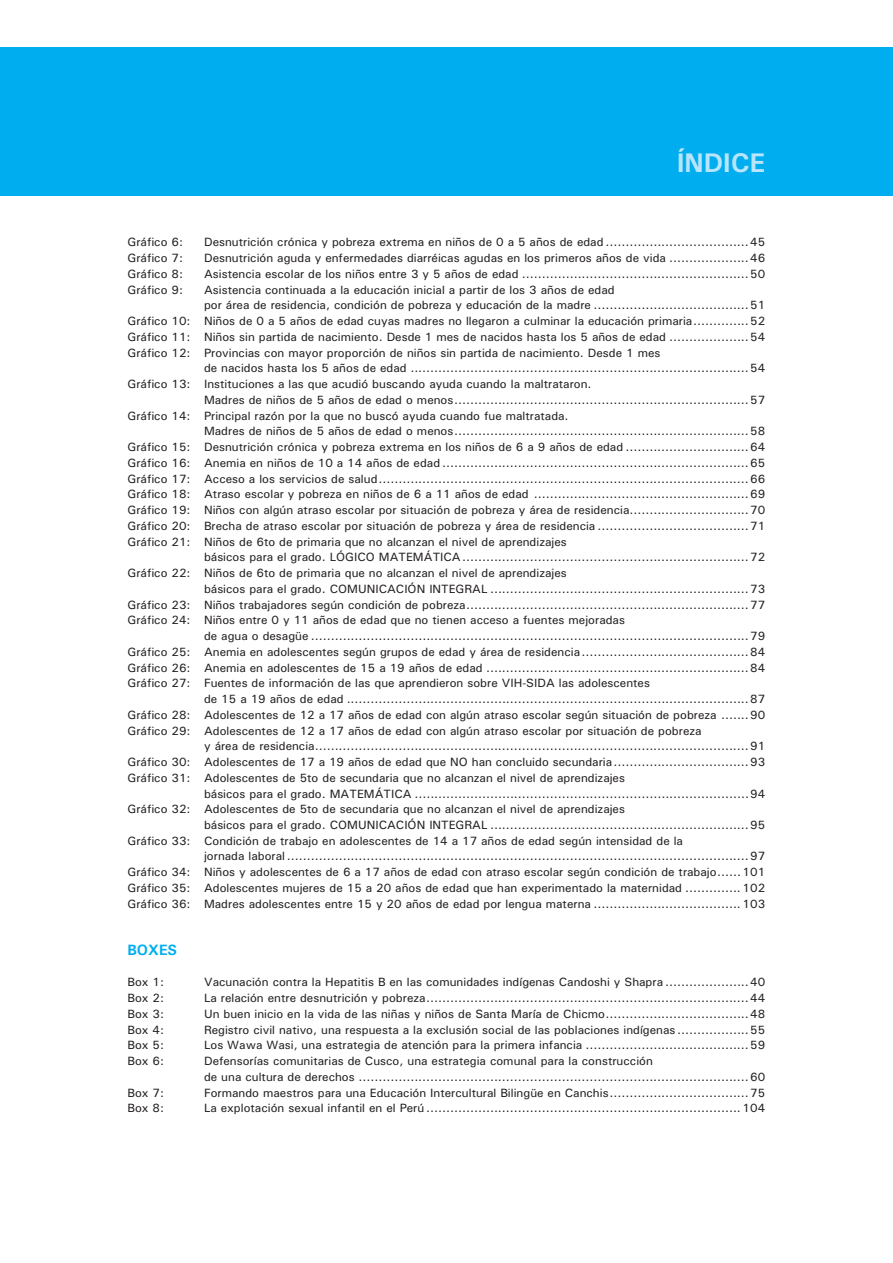
<style>
.page{position:relative;width:893px;height:1263px;background:#fff}
.page>*{position:absolute;margin:0;border:0;box-sizing:border-box;transform-origin:0 0}
.t1{font:700 27px "Univers";color:#b9e5fb}
.t2{font:700 15px "Univers";color:#00aeef}
.t3{font:500 12px/15.8px "Univers";color:#231f20}
</style>
<div class="page">
<div style="left:0;top:47px;width:893px;height:149px;background:#00aeef"></div>
<h1 class="t1" style="left:677px;top:152px;width:90px">ÍNDICE</h1>
<p class="t3" style="left:128px;top:236px;width:57px">Gráfico 6:</p>
<p class="t3" style="left:204px;top:236px;width:563px">Desnutrición crónica y pobreza extrema en niños de 0 a 5 años de edad ....................................45</p>
<p class="t3" style="left:128px;top:251px;width:57px">Gráfico 7:</p>
<p class="t3" style="left:204px;top:251px;width:563px">Desnutrición aguda y enfermedades diarréicas agudas en los primeros años de vida ....................46</p>
<p class="t3" style="left:128px;top:267px;width:57px">Gráfico 8:</p>
<p class="t3" style="left:204px;top:267px;width:563px">Asistencia escolar de los niños entre 3 y 5 años de edad .........................................................50</p>
<p class="t3" style="left:128px;top:283px;width:57px">Gráfico 9:</p>
<p class="t3" style="left:204px;top:283px;width:412px">Asistencia continuada a la educación inicial a partir de los 3 años de edad</p>
<p class="t3" style="left:204px;top:299px;width:563px">por área de residencia, condición de pobreza y educación de la madre .......................................51</p>
<p class="t3" style="left:128px;top:314px;width:639px">Gráfico 10: Niños de 0 a 5 años de edad cuyas madres no llegaron a culminar la educación primaria ..............52</p>
<p class="t3" style="left:128px;top:330px;width:639px">Gráfico 11: Niños sin partida de nacimiento. Desde 1 mes de nacidos hasta los 5 años de edad ....................54</p>
<p class="t3" style="left:128px;top:346px;width:534px">Gráfico 12: Provincias con mayor proporción de niños sin partida de nacimiento. Desde 1 mes</p>
<p class="t3" style="left:204px;top:362px;width:563px">de nacidos hasta los 5 años de edad .....................................................................................54</p>
<p class="t3" style="left:128px;top:377px;width:465px">Gráfico 13: Instituciones a las que acudió buscando ayuda cuando la maltrataron.</p>
<p class="t3" style="left:204px;top:393px;width:563px">Madres de niños de 5 años de edad o menos ..........................................................................57</p>
<p class="t3" style="left:128px;top:409px;width:442px">Gráfico 14: Principal razón por la que no buscó ayuda cuando fue maltratada.</p>
<p class="t3" style="left:204px;top:425px;width:563px">Madres de niños de 5 años de edad o menos ..........................................................................58</p>
<p class="t3" style="left:128px;top:440px;width:639px">Gráfico 15: Desnutrición crónica y pobreza extrema en los niños de 6 a 9 años de edad ...............................64</p>
<p class="t3" style="left:128px;top:456px;width:639px">Gráfico 16: Anemia en niños de 10 a 14 años de edad .............................................................................65</p>
<p class="t3" style="left:128px;top:472px;width:639px">Gráfico 17: Acceso a los servicios de salud .............................................................................................66</p>
<p class="t3" style="left:128px;top:488px;width:639px">Gráfico 18: Atraso escolar y pobreza en niños de 6 a 11 años de edad ......................................................69</p>
<p class="t3" style="left:128px;top:503px;width:639px">Gráfico 19: Niños con algún atraso escolar por situación de pobreza y área de residencia ..............................70</p>
<p class="t3" style="left:128px;top:519px;width:639px">Gráfico 20: Brecha de atraso escolar por situación de pobreza y área de residencia ......................................71</p>
<p class="t3" style="left:128px;top:535px;width:441px">Gráfico 21: Niños de 6to de primaria que no alcanzan el nivel de aprendizajes</p>
<p class="t3" style="left:204px;top:551px;width:563px">básicos para el grado. LÓGICO MATEMÁTICA ........................................................................72</p>
<p class="t3" style="left:128px;top:566px;width:441px">Gráfico 22: Niños de 6to de primaria que no alcanzan el nivel de aprendizajes</p>
<p class="t3" style="left:204px;top:582px;width:563px">básicos para el grado. COMUNICACIÓN INTEGRAL .................................................................73</p>
<p class="t3" style="left:128px;top:598px;width:639px">Gráfico 23: Niños trabajadores según condición de pobreza .......................................................................77</p>
<p class="t3" style="left:128px;top:613px;width:499px">Gráfico 24: Niños entre 0 y 11 años de edad que no tienen acceso a fuentes mejoradas</p>
<p class="t3" style="left:204px;top:629px;width:563px">de agua o desagüe ..............................................................................................................79</p>
<p class="t3" style="left:128px;top:645px;width:639px">Gráfico 25: Anemia en adolescentes según grupos de edad y área de residencia ..........................................84</p>
<p class="t3" style="left:128px;top:661px;width:639px">Gráfico 26: Anemia en adolescentes de 15 a 19 años de edad ..................................................................84</p>
<p class="t3" style="left:128px;top:676px;width:524px">Gráfico 27: Fuentes de información de las que aprendieron sobre VIH-SIDA las adolescentes</p>
<p class="t3" style="left:204px;top:692px;width:563px">de 15 a 19 años de edad .....................................................................................................87</p>
<p class="t3" style="left:128px;top:708px;width:639px">Gráfico 28: Adolescentes de 12 a 17 años de edad con algún atraso escolar según situación de pobreza .......90</p>
<p class="t3" style="left:128px;top:724px;width:575px">Gráfico 29: Adolescentes de 12 a 17 años de edad con algún atraso escolar por situación de pobreza</p>
<p class="t3" style="left:204px;top:739px;width:563px">y área de residencia .............................................................................................................91</p>
<p class="t3" style="left:128px;top:755px;width:639px">Gráfico 30: Adolescentes de 17 a 19 años de edad que NO han concluido secundaria ..................................93</p>
<p class="t3" style="left:128px;top:771px;width:499px">Gráfico 31: Adolescentes de 5to de secundaria que no alcanzan el nivel de aprendizajes</p>
<p class="t3" style="left:204px;top:787px;width:563px">básicos para el grado. MATEMÁTICA ....................................................................................94</p>
<p class="t3" style="left:128px;top:802px;width:499px">Gráfico 32: Adolescentes de 5to de secundaria que no alcanzan el nivel de aprendizajes</p>
<p class="t3" style="left:204px;top:818px;width:563px">básicos para el grado. COMUNICACIÓN INTEGRAL .................................................................95</p>
<p class="t3" style="left:128px;top:834px;width:557px">Gráfico 33: Condición de trabajo en adolescentes de 14 a 17 años de edad según intensidad de la</p>
<p class="t3" style="left:204px;top:850px;width:563px">jornada laboral ....................................................................................................................97</p>
<p class="t3" style="left:128px;top:865px;width:639px">Gráfico 34: Niños y adolescentes de 6 a 17 años de edad con atraso escolar según condición de trabajo ......101</p>
<p class="t3" style="left:128px;top:881px;width:639px">Gráfico 35: Adolescentes mujeres de 15 a 20 años de edad que han experimentado la maternidad ..............102</p>
<p class="t3" style="left:128px;top:897px;width:639px">Gráfico 36: Madres adolescentes entre 15 y 20 años de edad por lengua materna .....................................103</p>
<p class="t2" style="left:128px;top:944px;width:51px">BOXES</p>
<p class="t3" style="left:128px;top:976px;width:38px">Box 1:</p>
<p class="t3" style="left:204px;top:976px;width:563px">Vacunación contra la Hepatitis B en las comunidades indígenas Candoshi y Shapra .....................40</p>
<p class="t3" style="left:128px;top:991px;width:38px">Box 2:</p>
<p class="t3" style="left:204px;top:991px;width:563px">La relación entre desnutrición y pobreza .................................................................................44</p>
<p class="t3" style="left:128px;top:1007px;width:38px">Box 3:</p>
<p class="t3" style="left:204px;top:1007px;width:563px">Un buen inicio en la vida de las niñas y niños de Santa María de Chicmo ....................................48</p>
<p class="t3" style="left:128px;top:1023px;width:38px">Box 4:</p>
<p class="t3" style="left:204px;top:1023px;width:563px">Registro civil nativo, una respuesta a la exclusión social de las poblaciones indígenas ..................55</p>
<p class="t3" style="left:128px;top:1039px;width:38px">Box 5:</p>
<p class="t3" style="left:204px;top:1039px;width:563px">Los Wawa Wasi, una estrategia de atención para la primera infancia .........................................59</p>
<p class="t3" style="left:128px;top:1054px;width:38px">Box 6:</p>
<p class="t3" style="left:204px;top:1054px;width:563px">Defensorías comunitarias de Cusco, una estrategia comunal para la construcción<br>de una cultura de derechos ..................................................................................................60</p>
<p class="t3" style="left:128px;top:1086px;width:38px">Box 7:</p>
<p class="t3" style="left:204px;top:1086px;width:563px">Formando maestros para una Educación Intercultural Bilingüe en Canchis ...................................75</p>
<p class="t3" style="left:128px;top:1102px;width:38px">Box 8:</p>
<p class="t3" style="left:204px;top:1102px;width:563px">La explotación sexual infantil en el Perú ...............................................................................104</p>
</div>
